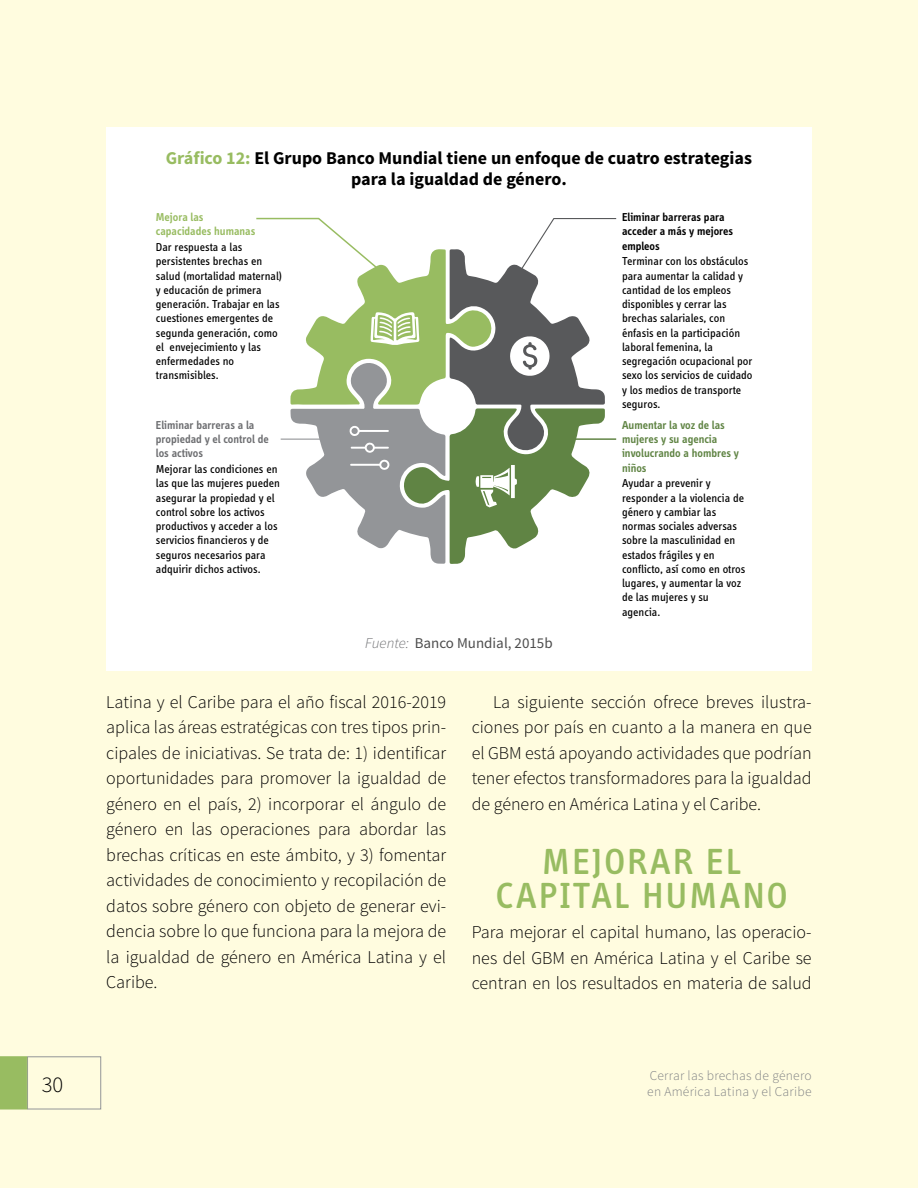
<style>
.page{position:relative;width:918px;height:1188px;background:#fffcdf}
.page>*{position:absolute;margin:0;border:0;box-sizing:border-box;transform-origin:0 0}
.t1{font:500 37.5px/34.5px "Info Disp";letter-spacing:.065em;color:#98bc61;text-align:center}
.t2{font:300 22.5px "Source Sans Pro";color:#000}
.t3{font:300 18px/25.5px "Source Sans Pro";color:#000;text-align:justify}
.t4{font:700 18px/21px "Source Sans Pro";color:#000;text-align:center}
.t5{font:15px "Source Sans Pro";color:#4d4d4d}
.t6{font:300 13.5px/16.2px "Source Sans Pro";letter-spacing:.02em;color:#808285}
.t7{font:11.85px/14.2px "Info Disp Book Tf";color:#000}
.t8{font:600 11.85px/14.2px "Info Disp";color:#608444}
.t9{font:600 11.85px/14.2px "Info Disp";color:#6d6e71}
.t10{font:600 11.85px/14.2px "Info Disp";color:#000}
.t11{font:600 11.85px/14.2px "Info Disp";color:#98bc61}
.s1{color:#98bc61}
.s2{font-weight:300;font-style:italic;color:#6d6e71}
</style>
<div class="page">
<div style="left:27px;top:1056px;width:74px;height:53px;border:1px solid #939598"></div>
<svg style="left:0;top:1056px;width:27px;height:53px"></svg>
<div style="left:106px;top:128px;width:706px;height:543px;background:#fff"></div>
<svg style="left:256px;top:217px;width:361px;height:347px"></svg>
<hr style="left:281px;top:439px;width:62px;height:1px;background:#939598">
<hr style="left:554px;top:438px;width:62px;height:2px;background:#608444">
<h3 class="t4" style="left:166px;top:148px;width:588px"><span class="s1">Gráfico 12:</span> El Grupo Banco Mundial tiene un enfoque de cuatro estrategias para la igualdad de género.</h3>
<p class="t11" style="left:156px;top:210px;width:101px">Mejora las capacidades humanas</p>
<p class="t7" style="left:156px;top:240px;width:128px">Dar respuesta a las persistentes brechas en salud (mortalidad maternal) y educación de primera generación. Trabajar en las cuestiones emergentes de segunda generación, como el envejecimiento y las enfermedades no transmisibles.</p>
<p class="t10" style="left:622px;top:210px;width:113px">Eliminar barreras para acceder a más y mejores empleos</p>
<p class="t7" style="left:622px;top:254px;width:132px">Terminar con los obstáculos para aumentar la calidad y cantidad de los empleos disponibles y cerrar las brechas salariales, con énfasis en la participación laboral femenina, la segregación ocupacional por sexo los servicios de cuidado y los medios de transporte seguros.</p>
<p class="t9" style="left:156px;top:418px;width:114px">Eliminar barreras a la propiedad y el control de los activos</p>
<p class="t7" style="left:156px;top:462px;width:126px">Mejorar las condiciones en las que las mujeres pueden asegurar la propiedad y el control sobre los activos productivos y acceder a los servicios financieros y de seguros necesarios para adquirir dichos activos.</p>
<p class="t5" style="left:365px;top:633px;width:189px"><span class="s2">Fuente:</span> Banco Mundial, 2015b</p>
<p class="t8" style="left:622px;top:418px;width:118px">Aumentar la voz de las mujeres y su agencia involucrando a hombres y niños</p>
<p class="t7" style="left:622px;top:476px;width:125px">Ayudar a prevenir y responder a la violencia de género y cambiar las normas sociales adversas sobre la masculinidad en estados frágiles y en conflicto, así como en otros lugares, y aumentar la voz de las mujeres y su agencia.</p>
<p class="t3" style="left:106px;top:689px;width:342px">Latina y el Caribe para el año fiscal 2016-2019 aplica las áreas estratégicas con tres tipos prin&shy;cipales de iniciativas. Se trata de: 1) identificar oportunidades para promover la igualdad de género en el país, 2) incorporar el ángulo de género en las operaciones para abordar las brechas críticas en este ámbito, y 3) fomentar actividades de conocimiento y recopilación de datos sobre género con objeto de generar evi&shy;dencia sobre lo que funciona para la mejora de la igualdad de género en América Latina y el Caribe.</p>
<h3 class="t3" style="left:472px;top:689px;width:341px;text-indent:21px">La siguiente sección ofrece breves ilustra&shy;ciones por país en cuanto a la manera en que el GBM está apoyando actividades que podrían tener efectos transformadores para la igualdad de género en América Latina y el Caribe.</h3>
<h1 class="t1" style="left:496px;top:844px;width:293px">MEJORAR EL<br>CAPITAL HUMANO</h1>
<h3 class="t3" style="left:472px;top:919px;width:341px">Para mejorar el capital humano, las operacio&shy;nes del GBM en América Latina y el Caribe se centran en los resultados en materia de salud</h3>
<h2 class="t2" style="left:42px;top:1071px;width:23px">30</h2>
<p class="t6" style="left:647px;top:1067px;width:166px">Cerrar las brechas de género en América Latina y el Caribe</p>
</div>
